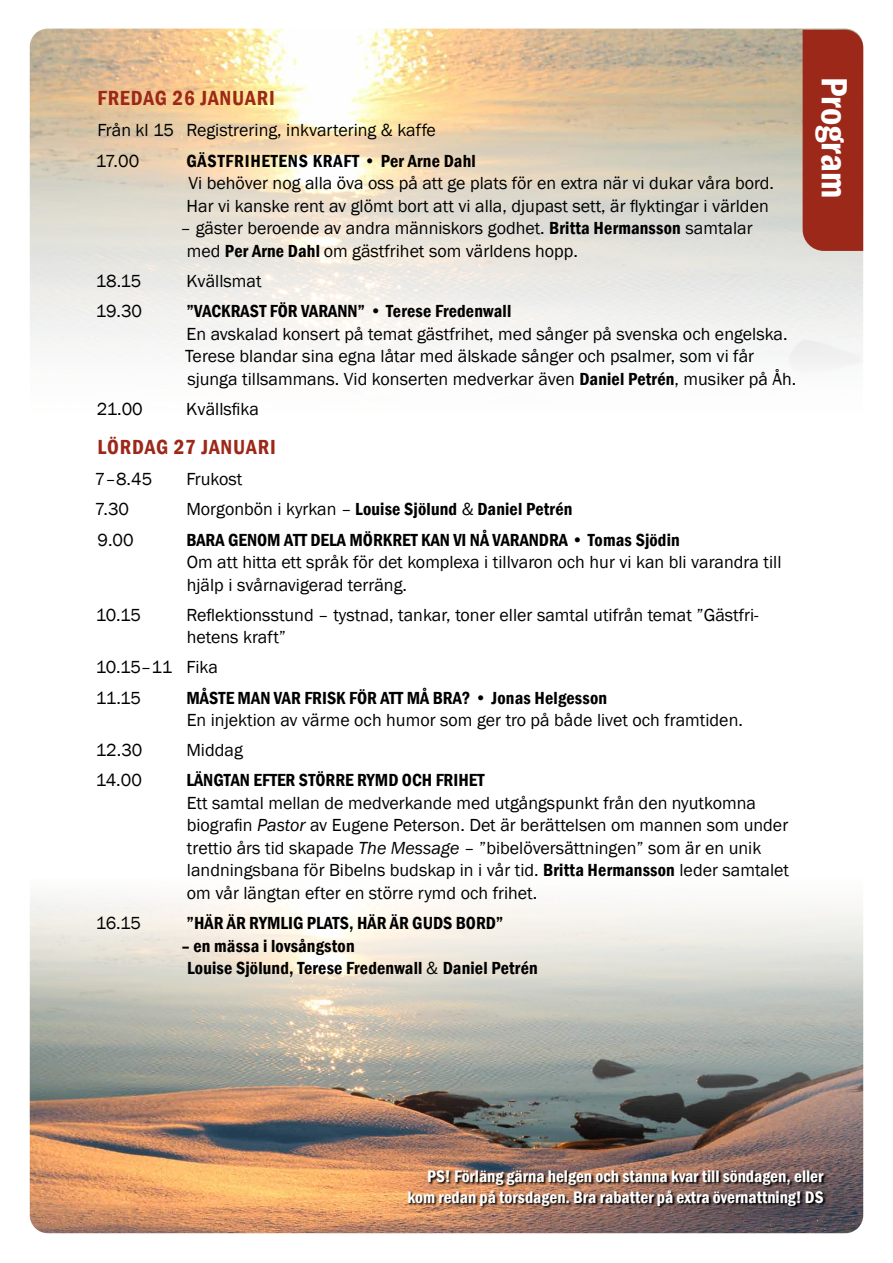
<style>
.page{position:relative;width:893px;height:1263px;background:#fff}
.page>*{position:absolute;margin:0;border:0;box-sizing:border-box;transform-origin:0 0}
.t1{font:600 condensed 37.5px "Franklin Gothic";color:#fff}
.t2{font:600 condensed 21px "Franklin Gothic";letter-spacing:.04em;color:#9c2819}
.t3{font:18px/22.5px "Franklin Gothic";color:#000}
.t4{font:600 condensed 18px/22.5px "Franklin Gothic";letter-spacing:.01em;color:#000}
.t5{font:600 condensed 18px "Franklin Gothic";letter-spacing:.04em;color:#000}
.t6{font:600 condensed 17.25px/21px "Franklin Gothic";color:#fff;text-align:right}
.s1{font-weight:600;font-stretch:condensed}
.s2{font-weight:400;font-stretch:normal}
.s3{font-style:italic}
</style>
<div class="page">
<img style="left:30px;top:896px;width:833px;height:337px">
<img style="left:30px;top:29px;width:833px;height:340px">
<div style="left:803px;top:30px;width:60px;height:221px;background:#9c2819"></div>
<img style="left:408px;top:1170px;width:419px;height:38px">
<p class="t2" style="left:98px;top:84px;width:179px">FREDAG 26 JANUARI</p>
<p class="t3" style="left:96px;top:115px;width:342px;line-height:31px">Från kl 15 Registrering, inkvartering &amp; kaffe<br>17.00</p>
<p class="t5" style="left:186px;top:149px;width:291px">GÄSTFRIHETENS KRAFT • Per Arne Dahl</p>
<p class="t3" style="left:187px;top:172px;width:589px">Vi behöver nog alla öva oss på att ge plats för en extra när vi dukar våra bord.<br>Har vi kanske rent av glömt bort att vi alla, djupast sett, är flyktingar i världen</p>
<p class="t3" style="left:187px;top:217px;width:567px;text-indent:-6px">– gäster beroende av andra människors godhet. <span class="s1">Britta Hermansson</span> samtalar med <span class="s1">Per Arne Dahl</span> om gästfrihet som världens hopp.</p>
<p class="t3" style="left:96px;top:270px;width:47px">18.15</p>
<p class="t3" style="left:186px;top:270px;width:77px">Kvällsmat</p>
<p class="t3" style="left:96px;top:300px;width:48px">19.30</p>
<p class="t3" style="left:185px;top:300px;width:613px"><span class="s1">”VACKRAST FÖR VARANN”</span> • <span class="s1">Terese Fredenwall<br></span>En avskalad konsert på temat gästfrihet, med sånger på svenska och engelska.<br>Terese blandar sina egna låtar med älskade sånger och psalmer, som vi får sjunga tillsammans. Vid konserten medverkar även <span class="s1">Daniel Petrén</span>, musiker på Åh.</p>
<p class="t3" style="left:97px;top:398px;width:47px">21.00</p>
<p class="t3" style="left:186px;top:398px;width:74px">Kvällsfika</p>
<p class="t2" style="left:98px;top:433px;width:180px">LÖRDAG 27 JANUARI</p>
<p class="t3" style="left:95px;top:468px;width:59px">7–8.45</p>
<p class="t3" style="left:186px;top:468px;width:58px">Frukost</p>
<p class="t3" style="left:95px;top:498px;width:36px">7.30</p>
<p class="t4" style="left:186px;top:498px;width:388px"><span class="s2">Morgonbön i kyrkan –</span> Louise Sjölund <span class="s2">&amp;</span> Daniel Petrén</p>
<p class="t3" style="left:97px;top:529px;width:38px">9.00</p>
<p class="t3" style="left:186px;top:529px;width:597px"><span class="s1">BARA GENOM ATT DELA MÖRKRET KAN VI NÅ VARANDRA</span> • <span class="s1">Tomas Sjödin<br></span>Om att hitta ett språk för det komplexa i tillvaron och hur vi kan bli varandra till hjälp i svårnavigerad terräng.</p>
<p class="t3" style="left:96px;top:604px;width:47px">10.15</p>
<p class="t3" style="left:186px;top:604px;width:574px">Reflektionsstund – tystnad, tankar, toner eller samtal utifrån temat ”Gästfri&shy;hetens kraft”</p>
<p class="t3" style="left:96px;top:653px;width:124px;line-height:30.2px">10.15–11 Fika<br>11.15</p>
<p class="t3" style="left:186px;top:687px;width:558px"><span class="s1">MÅSTE MAN VAR FRISK FÖR ATT MÅ BRA?</span> • <span class="s1">Jonas Helgesson<br></span>En injektion av värme och humor som ger tro på både livet och framtiden.</p>
<p class="t3" style="left:96px;top:739px;width:48px">12.30</p>
<p class="t3" style="left:186px;top:739px;width:58px">Middag</p>
<p class="t3" style="left:96px;top:769px;width:48px">14.00</p>
<p class="t4" style="left:186px;top:769px;width:300px">LÄNGTAN EFTER STÖRRE RYMD OCH FRIHET</p>
<p class="t3" style="left:187px;top:792px;width:604px">Ett samtal mellan de medverkande med utgångspunkt från den nyutkomna biografin <span class="s3">Pastor</span> av Eugene Peterson. Det är berättelsen om mannen som under trettio års tid skapade <span class="s3">The Message</span> – ”bibelöversättningen” som är en unik landningsbana för Bibelns budskap in i vår tid. <span class="s1">Britta Hermansson</span> leder samtalet om vår längtan efter en större rymd och frihet.</p>
<p class="t3" style="left:96px;top:912px;width:47px">16.15</p>
<p class="t4" style="left:186px;top:911px;width:319px">”HÄR ÄR RYMLIG PLATS, HÄR ÄR GUDS BORD”</p>
<p class="t4" style="left:182px;top:934px;width:357px">– en mässa i lovsångston<br>Louise Sjölund, Terese Fredenwall <span class="s2">&amp;</span> Daniel Petrén</p>
<h1 class="t1" style="left:859px;top:77px;width:123px;rotate:90deg">Program</h1>
<p class="t6" style="left:407px;top:1165px;width:418px">PS! Förläng gärna helgen och stanna kvar till söndagen, eller kom redan på torsdagen. Bra rabatter på extra övernattning! DS</p>
</div>
